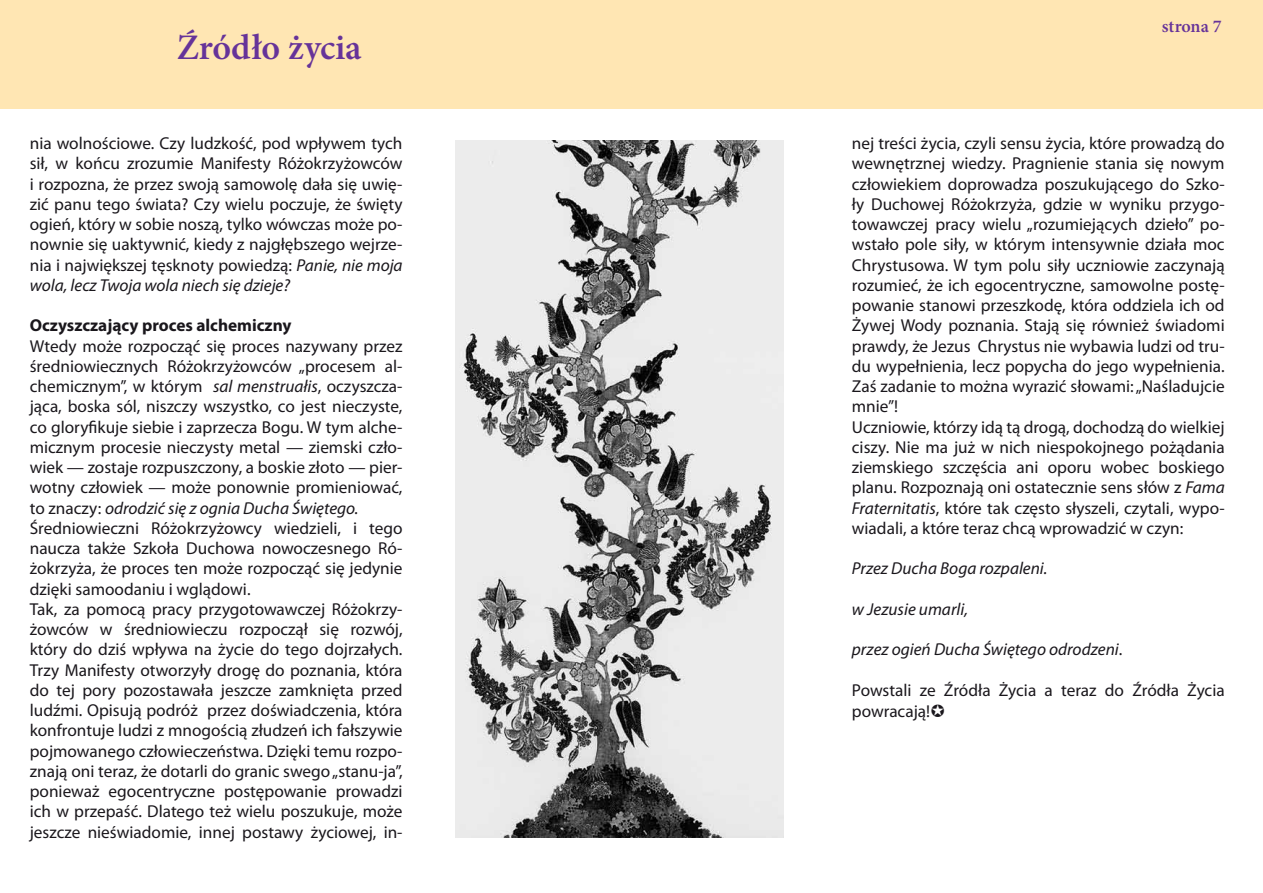
<style>
.page{position:relative;width:1263px;height:893px;background:#fff}
.page>*{position:absolute;margin:0;border:0;box-sizing:border-box;transform-origin:0 0}
.t1{font:600 36px "Minion Pro";letter-spacing:-.005em;color:#639}
.t2{font:600 18px "Minion Pro";letter-spacing:-.005em;color:#639}
.t3{font:17.25px/20.2px "Myriad Pro";color:#1a171c}
.t4{font:italic 17.25px "Myriad Pro";color:#1a171c}
.t5{font:700 17.25px "Myriad Pro";color:#1a171c}
.s1{font-style:italic}
.s2{font-style:normal}
</style>
<div class="page">
<div style="left:0;top:0;width:1263px;height:108px;background:#ffe6b3"></div>
<img style="left:456px;top:140px;width:327px;height:697px">
<h1 class="t1" style="left:177px;top:23px;width:186px">Źródło życia</h1>
<p class="t3" style="left:30px;top:133px;width:374px;text-align:justify">nia wolnościowe. Czy ludzkość, pod wpływem tych sił, w końcu zrozumie Manifesty Różokrzyżowców i rozpozna, że przez swoją samowolę dała się uwię&shy;zić panu tego świata? Czy wielu poczuje, że święty ogień, który w sobie noszą, tylko wówczas może po&shy;nownie się uaktywnić, kiedy z najgłębszego wejrze&shy;nia i największej tęsknoty powiedzą: <span class="s1">Panie, nie moja wola, lecz Twoja wola niech się dzieje?</span></p>
<p class="t5" style="left:30px;top:314px;width:263px">Oczyszczający proces alchemiczny</p>
<p class="t3" style="left:30px;top:335px;width:374px">Wtedy może rozpocząć się proces nazywany przez średniowiecznych Różokrzyżowców „procesem al&shy;chemicznym”, w którym <span class="s1">sal menstruałis</span>, oczyszcza&shy;jąca, boska sól, niszczy wszystko, co jest nieczyste, co gloryfikuje siebie i zaprzecza Bogu. W tym alche&shy;micznym procesie nieczysty metal — ziemski czło&shy;wiek — zostaje rozpuszczony, a boskie złoto — pier&shy;wotny człowiek — może ponownie promieniować, to znaczy: <span class="s1">odrodzić się z ognia Ducha Świętego.<br></span>Średniowieczni Różokrzyżowcy wiedzieli, i tego naucza także Szkoła Duchowa nowoczesnego Ró&shy;żokrzyża, że proces ten może rozpocząć się jedynie dzięki samoodaniu i wglądowi.<br>Tak, za pomocą pracy przygotowawczej Różokrzy&shy;żowców w średniowieczu rozpoczął się rozwój, który do dziś wpływa na życie do tego dojrzałych.<br>Trzy Manifesty otworzyły drogę do poznania, która do tej pory pozostawała jeszcze zamknięta przed ludźmi. Opisują podróż przez doświadczenia, która konfrontuje ludzi z mnogością złudzeń ich fałszywie pojmowanego człowieczeństwa. Dzięki temu rozpo&shy;znają oni teraz, że dotarli do granic swego „stanu-ja”, ponieważ egocentryczne postępowanie prowadzi ich w przepaść. Dlatego też wielu poszukuje, może jeszcze nieświadomie, innej postawy życiowej, in-</p>
<p class="t2" style="left:1162px;top:14px;width:61px">strona 7</p>
<p class="t3" style="left:852px;top:133px;width:374px">nej treści życia, czyli sensu życia, które prowadzą do wewnętrznej wiedzy. Pragnienie stania się nowym człowiekiem doprowadza poszukującego do Szko&shy;ły Duchowej Różokrzyża, gdzie w wyniku przygo&shy;towawczej pracy wielu „rozumiejących dzieło” po&shy;wstało pole siły, w którym intensywnie działa moc Chrystusowa. W tym polu siły uczniowie zaczynają rozumieć, że ich egocentryczne, samowolne postę&shy;powanie stanowi przeszkodę, która oddziela ich od Żywej Wody poznania. Stają się również świadomi prawdy, że Jezus Chrystus nie wybawia ludzi od tru&shy;du wypełnienia, lecz popycha do jego wypełnienia.<br>Zaś zadanie to można wyrazić słowami: „Naśladujcie mnie”!<br>Uczniowie, którzy idą tą drogą, dochodzą do wielkiej ciszy. Nie ma już w nich niespokojnego pożądania ziemskiego szczęścia ani oporu wobec boskiego planu. Rozpoznają oni ostatecznie sens słów z <span class="s1">Fama Fraternitatis</span>, które tak często słyszeli, czytali, wypo&shy;wiadali, a które teraz chcą wprowadzić w czyn:</p>
<p class="t4" style="left:852px;top:558px;width:197px">Przez Ducha Boga rozpaleni.</p>
<p class="t4" style="left:852px;top:598px;width:118px">w Jezusie umarli,</p>
<p class="t4" style="left:852px;top:639px;width:272px">przez ogień Ducha Świętego odrodzeni<span class="s2">.</span></p>
<p class="t3" style="left:852px;top:679px;width:374px;line-height:21px">Powstali ze Źródła Życia a teraz do Źródła Życia powracają!</p>
</div>
